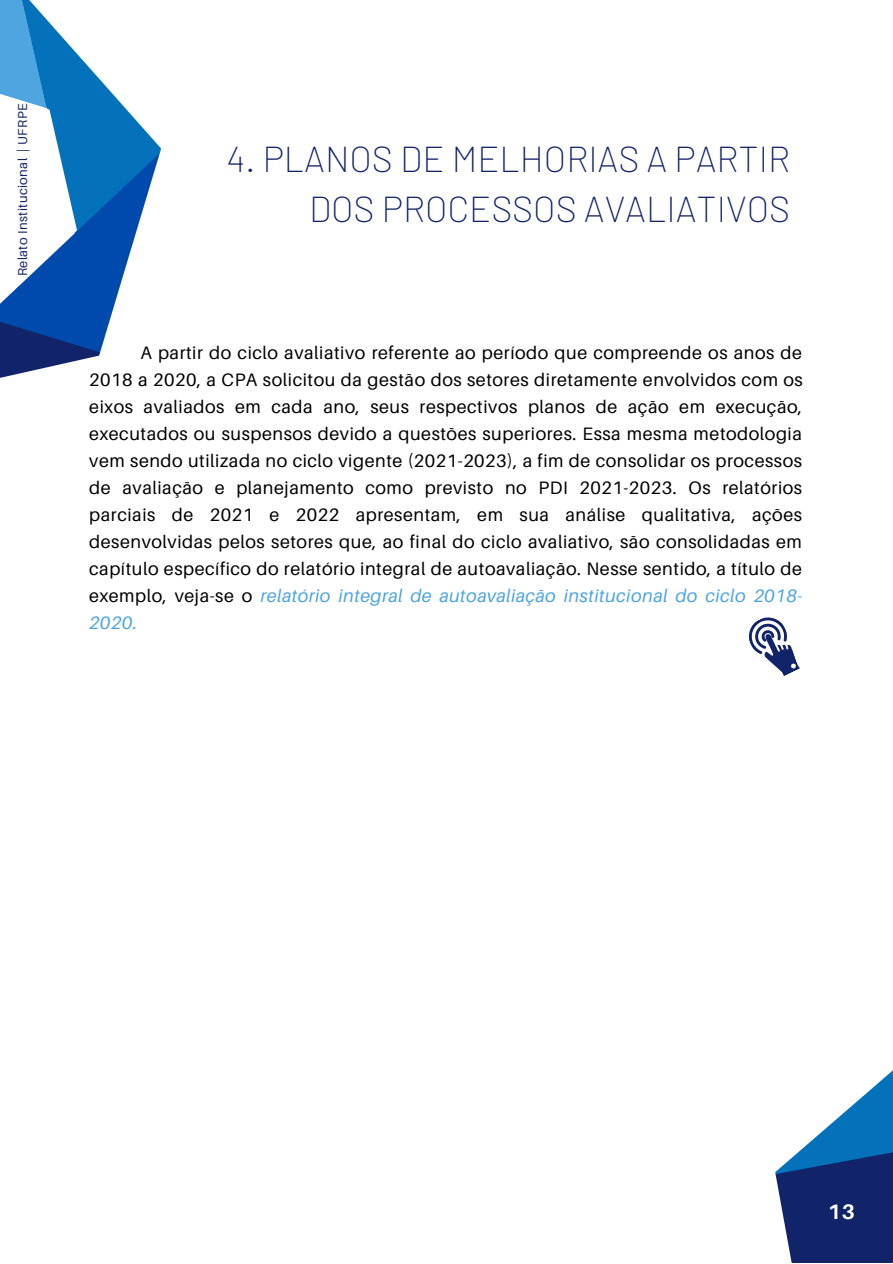
<style>
.page{position:relative;width:893px;height:1264px;background:#fff}
.page>*{position:absolute;margin:0;border:0;box-sizing:border-box;transform-origin:0 0}
.t1{font:200 36px/49.5px "Barlow";color:#112369;text-align:right}
.t2{font:700 21px "Aileron";color:#fff}
.t3{font:18px/27px "Aileron";letter-spacing:.03em;color:#000;text-align:justify}
.t4{font:12.9px "Aileron";letter-spacing:.03em;color:#112369}
.s1{font-style:italic;color:#4ca4df}
</style>
<div class="page">
<svg style="left:0;top:0;width:161px;height:378px"></svg>
<div style="left:836px;top:1201px;width:45px;height:61px;background:#112369"></div>
<svg style="left:780px;top:1201px;width:56px;height:61px;background:#2a3a79"></svg>
<svg style="left:775px;top:1071px;width:117px;height:130px"></svg>
<svg style="left:881px;top:1112px;width:11px;height:150px;background:#0d387f"></svg>
<svg style="left:748px;top:617px;width:52px;height:59px"></svg>
<p class="t4" style="left:14px;top:276px;width:174px;rotate:-90deg">Relato Institucional | UFRPE</p>
<p class="t1" style="left:227px;top:133px;width:565px">4. PLANOS DE MELHORIAS A PARTIR<br>DOS PROCESSOS AVALIATIVOS</p>
<p class="t3" style="left:89px;top:339px;width:715px;text-indent:51px">A partir do ciclo avaliativo referente ao período que compreende os anos de 2018 a 2020, a CPA solicitou da gestão dos setores diretamente envolvidos com os eixos avaliados em cada ano, seus respectivos planos de ação em execução, executados ou suspensos devido a questões superiores. Essa mesma metodologia vem sendo utilizada no ciclo vigente (2021-2023), a fim de consolidar os processos de avaliação e planejamento como previsto no PDI 2021-2023. Os relatórios parciais de 2021 e 2022 apresentam, em sua análise qualitativa, ações desenvolvidas pelos setores que, ao final do ciclo avaliativo, são consolidadas em capítulo específico do relatório integral de autoavaliação. Nesse sentido, a título de exemplo, veja-se o <span class="s1">relatório integral de autoavaliação institucional do ciclo 2018- 2020.</span></p>
<p class="t2" style="left:827px;top:1198px;width:29px">13</p>
</div>
